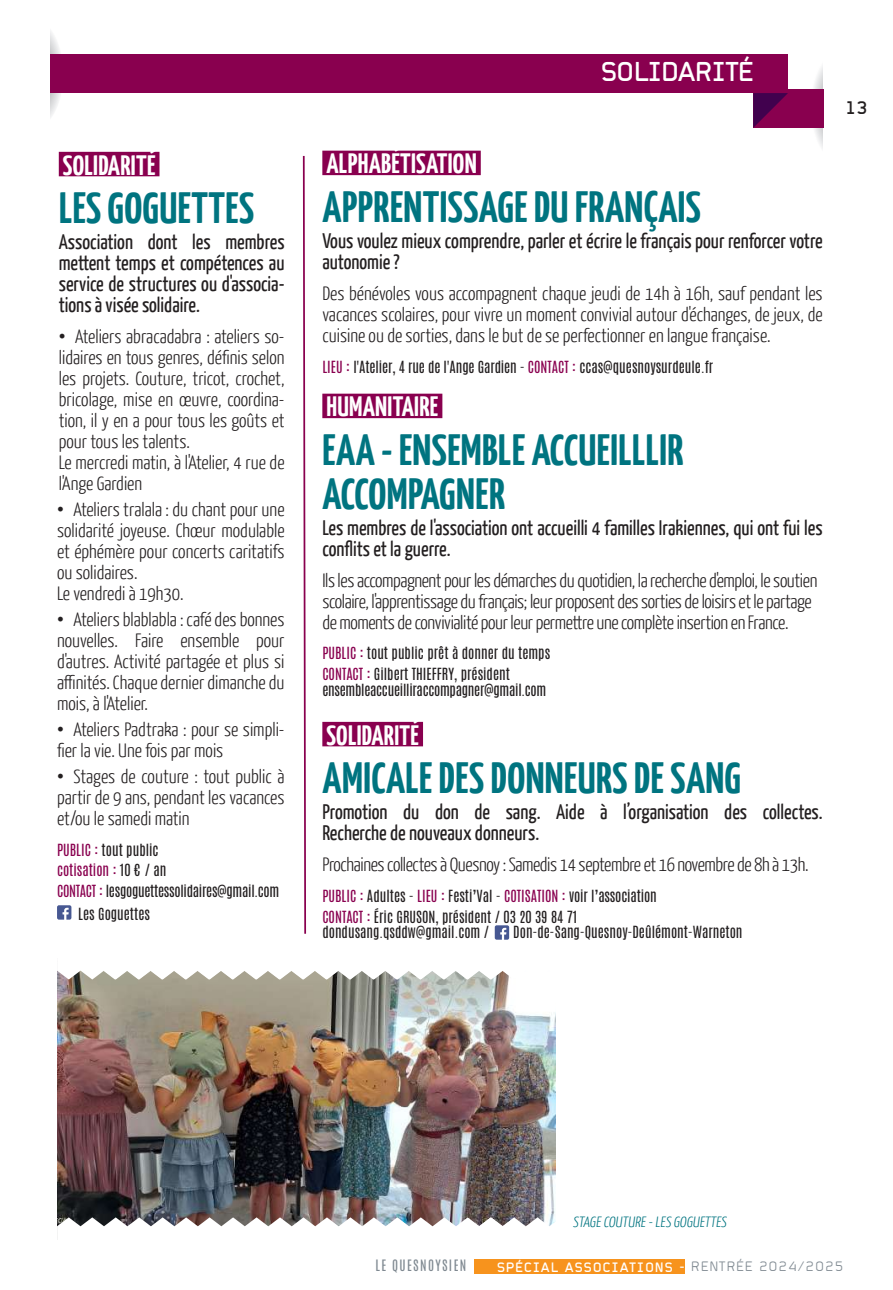
<style>
.page{position:relative;width:893px;height:1290px;background:#fff}
.page>*{position:absolute;margin:0;border:0;box-sizing:border-box;transform-origin:0 0}
.t1{font:700 43.75px/43.8px "Yanone Kaffeesatz";letter-spacing:.01em;color:#007480}
.t2{font:700 28px "Yanone Kaffeesatz";letter-spacing:.01em;color:#fff}
.t3{font:700 26.25px "PF Sector A";color:#fff}
.t4{font:21px/21px "Yanone Kaffeesatz";color:#231f20}
.t5{font:300 19.25px/21px "Yanone Kaffeesatz";color:#231f20}
.t6{font:300 19.25px/21px "Yanone Kaffeesatz";letter-spacing:-.02em;color:#231f20}
.t7{font:700 17.5px "PF Sector A";color:#231f20}
.t8{font:300 14.88px "Yanone Kaffeesatz";color:#007480}
.t9{font:14px/20.7px "Antonio";color:#231f20}
.t10{font:14px/20.7px "Antonio";letter-spacing:-.02em;color:#231f20}
.t11{font:700 13.12px "PF Sector A";letter-spacing:.1em;color:#fff}
.t12{font:13.12px "Antonio";letter-spacing:.1em;color:#7f8991}
.s1{font-family:"Arial";font-weight:400}
.s2{color:#89004f}
.s3{font-family:"PF Sector A Light";font-weight:400;color:#7f8991}
</style>
<div class="page">
<div style="left:474px;top:1259px;width:211px;height:15px;background:#f7931d"></div>
<div style="left:59px;top:152px;width:100px;height:24px;background:#89004f"></div>
<svg style="left:57px;top:905px;width:14px;height:14px"></svg>
<div style="left:322px;top:151px;width:159px;height:24px;background:#89004f"></div>
<div style="left:322px;top:394px;width:120px;height:24px;background:#89004f"></div>
<div style="left:322px;top:722px;width:101px;height:24px;background:#89004f"></div>
<svg style="left:302px;top:155px;width:5px;height:779px"></svg>
<svg style="left:814px;top:66px;width:9px;height:82px"></svg>
<svg style="left:50px;top:31px;width:13px;height:87px"></svg>
<div style="left:753px;top:89px;width:71px;height:39px;background:#89004f"></div>
<svg style="left:753px;top:93px;width:35px;height:35px"></svg>
<div style="left:51px;top:55px;width:737px;height:38px;background:#89004f"></div>
<img style="left:58px;top:979px;width:498px;height:238px">
<svg style="left:57px;top:970px;width:452px;height:9px"></svg>
<img style="left:57px;top:1217px;width:499px;height:23px">
<svg style="left:495px;top:925px;width:14px;height:15px"></svg>
<h2 class="t2" style="left:63px;top:148px;width:94px">SOLIDARITÉ</h2>
<h1 class="t1" style="left:59px;top:185px;width:197px">LES GOGUETTES</h1>
<p class="t4" style="left:59px;top:231px;width:227px;text-align:justify">Association dont les membres mettent temps et compétences au service de structures ou d'associa&shy;tions à visée solidaire.</p>
<p class="t5" style="left:59px;top:325px;width:227px"><span class="s1">•</span> Ateliers abracadabra : ateliers so&shy;lidaires en tous genres, définis selon les projets. Couture, tricot, crochet, bricolage, mise en œuvre, coordina&shy;tion, il y en a pour tous les goûts et pour tous les talents.<br>Le mercredi matin, à l'Atelier, 4 rue de l'Ange Gardien</p>
<p class="t5" style="left:57px;top:498px;width:229px"><span class="s1">•</span> Ateliers tralala : du chant pour une solidarité joyeuse. Chœur modulable et éphémère pour concerts caritatifs ou solidaires.<br>Le vendredi à 19h30.</p>
<p class="t5" style="left:57px;top:608px;width:229px;text-align:justify"><span class="s1">•</span> Ateliers blablabla : café des bonnes nouvelles. Faire ensemble pour d'autres. Activité partagée et plus si affinités. Chaque dernier dimanche du mois, à l'Atelier.</p>
<p class="t5" style="left:57px;top:718px;width:229px"><span class="s1">•</span> Ateliers Padtraka : pour se simpli&shy;fier la vie. Une fois par mois</p>
<p class="t5" style="left:57px;top:765px;width:229px;text-align:justify"><span class="s1">•</span> Stages de couture : tout public à partir de 9 ans, pendant les vacances et/ou le samedi matin</p>
<p class="t10" style="left:57px;top:839px;width:224px"><span class="s2">PUBLIC :</span> tout public<br><span class="s2">cotisation :</span> 10 € / an<br><span class="s2">CONTACT :</span> lesgoguettessolidaires@gmail.com</p>
<p class="t9" style="left:78px;top:903px;width:73px">Les Goguettes</p>
<h3 class="t3" style="left:601px;top:56px;width:154px">SOLIDARITÉ</h3>
<h2 class="t2" style="left:326px;top:147px;width:152px">ALPHABÉTISATION</h2>
<h1 class="t1" style="left:323px;top:184px;width:380px">APPRENTISSAGE DU FRANÇAIS</h1>
<p class="t4" style="left:322px;top:230px;width:502px">Vous voulez mieux comprendre, parler et écrire le français pour renforcer votre autonomie ?</p>
<p class="t5" style="left:322px;top:282px;width:502px;text-align:justify">Des bénévoles vous accompagnent chaque jeudi de 14h à 16h, sauf pendant les vacances scolaires, pour vivre un moment convivial autour d'échanges, de jeux, de cuisine ou de sorties, dans le but de se perfectionner en langue française.</p>
<p class="t9" style="left:322px;top:356px;width:393px"><span class="s2">LIEU :</span> l'Atelier, 4 rue de l'Ange Gardien - <span class="s2">CONTACT :</span> ccas@quesnoysurdeule.fr</p>
<h2 class="t2" style="left:326px;top:390px;width:113px">HUMANITAIRE</h2>
<h1 class="t1" style="left:323px;top:427px;width:362px">EAA - ENSEMBLE ACCUEILLLIR<br>ACCOMPAGNER</h1>
<p class="t4" style="left:322px;top:516px;width:502px">Les membres de l'association ont accueilli 4 familles Irakiennes, qui ont fui les conflits et la guerre.</p>
<p class="t6" style="left:322px;top:569px;width:497px">Ils les accompagnent pour les démarches du quotidien, la recherche d'emploi, le soutien scolaire, l'apprentissage du français; leur proposent des sorties de loisirs et le partage de moments de convivialité pour leur permettre une complète insertion en France.</p>
<p class="t9" style="left:322px;top:643px;width:229px"><span class="s2">PUBLIC :</span> tout public prêt à donner du temps<br><span class="s2">CONTACT :</span> Gilbert THIEFFRY, président</p>
<p class="t10" style="left:322px;top:680px;width:225px">ensembleaccueilliraccompagner@gmail.com</p>
<h2 class="t2" style="left:326px;top:718px;width:94px">SOLIDARITÉ</h2>
<h1 class="t1" style="left:323px;top:755px;width:420px">AMICALE DES DONNEURS DE SANG</h1>
<p class="t4" style="left:322px;top:801px;width:502px">Promotion du don de sang. Aide à l’organisation des collectes.<br>Recherche de nouveaux donneurs.</p>
<p class="t6" style="left:322px;top:853px;width:488px">Prochaines collectes à Quesnoy: Samedis 14 septembre et 16 novembre de 8h à 13h.</p>
<p class="t9" style="left:322px;top:886px;width:336px"><span class="s2">PUBLIC :</span> Adultes - <span class="s2">LIEU :</span> Festi’Val - <span class="s2">COTISATION :</span> voir l’association<br><span class="s2">CONTACT :</span> Éric GRUSON, président / 03 20 39 84 71</p>
<p class="t9" style="left:322px;top:922px;width:168px">dondusang.qsddw@gmail.com /</p>
<p class="t9" style="left:513px;top:922px;width:231px">Don-de-Sang-Quesnoy-Deûlémont-Warneton</p>
<p class="t7" style="left:845px;top:97px;width:24px">13</p>
<p class="t8" style="left:573px;top:1212px;width:157px">STAGE COUTURE -LES GOGUETTES</p>
<p class="t12" style="left:376px;top:1256px;width:92px">LE QUESNOYSIEN</p>
<p class="t11" style="left:497px;top:1259px;width:348px">SPÉCIAL ASSOCIATIONS - <span class="s3">RENTRÉE 2024/2025</span></p>
</div>
